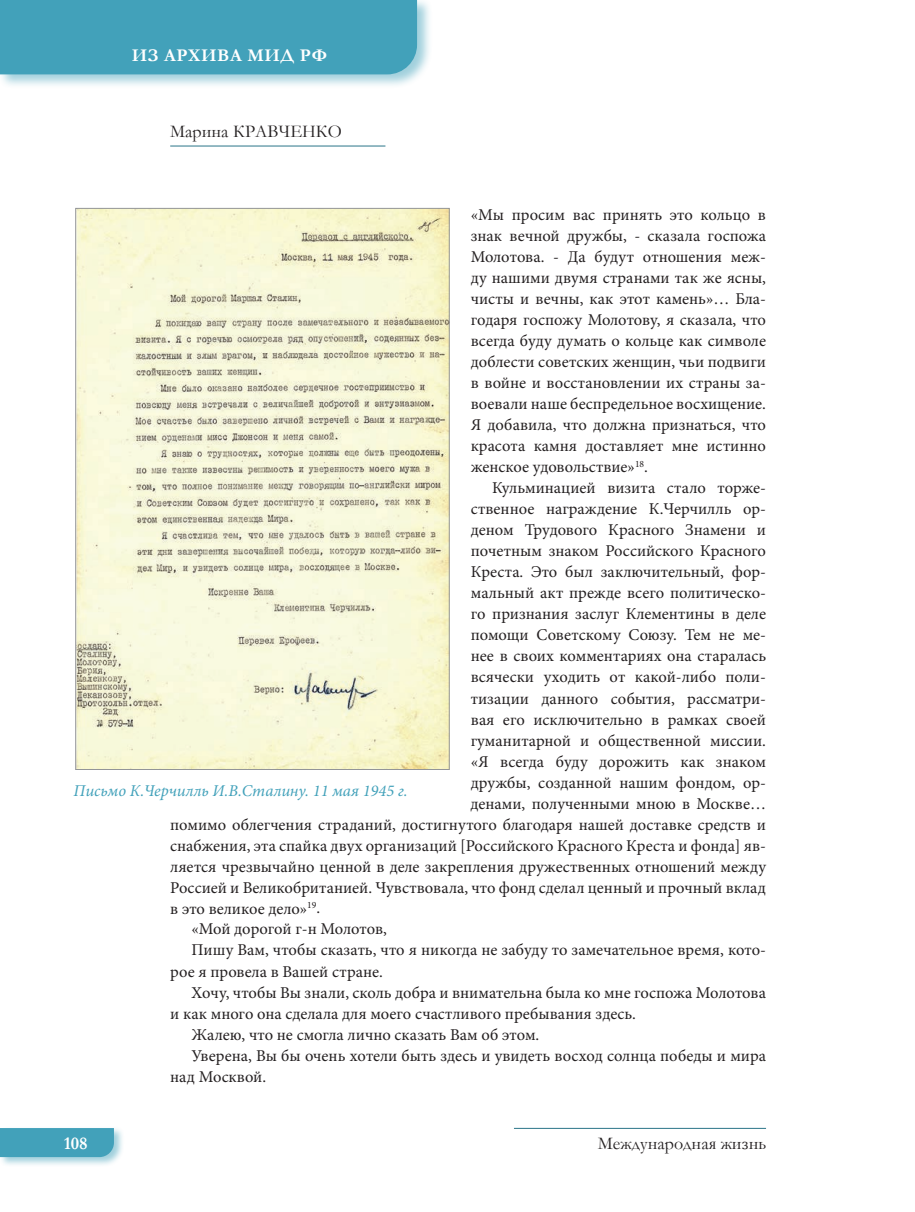
<style>
.page{position:relative;width:915px;height:1212px;background:#fff}
.page>*{position:absolute;margin:0;border:0;box-sizing:border-box;transform-origin:0 0}
.t1{font:18px "Garamond";color:#231f20}
.t2{font:700 18px "Garamond";letter-spacing:.03em;color:#fff}
.Основной_текст{font:16.5px/21px "Minion Pro";color:#231f20}
.Основной_текст-2{font:italic 16.5px "Minion Pro";color:#42a1ba}
</style>
<div class="page">
<div style="left:0;top:1126px;width:125px;height:41px;background:#42a1ba;opacity:.5"></div>
<div style="left:0;top:1128px;width:114px;height:29px;background:#42a1ba"></div>
<hr style="left:514px;top:1128px;width:251px;height:1px;background:#2a7588">
<div style="left:0;top:0;width:432px;height:88px;background:#42a1ba;opacity:.5"></div>
<div style="left:0;top:0;width:417px;height:74px;background:#42a1ba"></div>
<hr style="left:170px;top:146px;width:215px;height:1px;background:#2a7588">
<img style="left:77px;top:210px;width:370px;height:558px">
<p class="t2" style="left:132px;top:43px;width:197px">ИЗ АРХИВА МИД РФ</p>
<p class="t1" style="left:170px;top:119px;width:173px">Марина КРАВЧЕНКО</p>
<p class="Основной_текст" style="left:470px;top:205px;width:297px;text-align:justify">«Мы просим вас принять это кольцо в знак вечной дружбы, - сказала госпожа Молотова. - Да будут отношения меж&shy;ду нашими двумя странами так же ясны, чисты и вечны, как этот камень»… Бла&shy;годаря госпожу Молотову, я сказала, что всегда буду думать о кольце как символе доблести советских женщин, чьи подвиги в войне и восстановлении их страны за&shy;воевали наше беспредельное восхищение.<br>Я добавила, что должна признаться, что красота камня доставляет мне истинно женское удовольствие»<sup>18</sup>.</p>
<p class="Основной_текст" style="left:492px;top:478px;width:275px">Кульминацией визита стало торже-</p>
<p class="Основной_текст" style="left:470px;top:499px;width:297px">ственное награждение К.Черчилль ор-</p>
<p class="Основной_текст" style="left:470px;top:520px;width:297px">деном Трудового Красного Знамени и</p>
<p class="Основной_текст" style="left:470px;top:541px;width:297px">почетным знаком Российского Красного</p>
<p class="Основной_текст" style="left:470px;top:562px;width:297px">Креста. Это был заключительный, фор-</p>
<p class="Основной_текст" style="left:470px;top:583px;width:297px">мальный акт прежде всего политическо-</p>
<p class="Основной_текст" style="left:470px;top:604px;width:297px">го признания заслуг Клементины в деле</p>
<p class="Основной_текст" style="left:470px;top:625px;width:297px">помощи Советскому Союзу. Тем не ме-</p>
<p class="Основной_текст" style="left:470px;top:646px;width:297px">нее в своих комментариях она старалась</p>
<p class="Основной_текст" style="left:470px;top:667px;width:297px">всячески уходить от какой-либо поли-</p>
<p class="Основной_текст" style="left:470px;top:688px;width:297px">тизации данного события, рассматри-</p>
<p class="Основной_текст" style="left:470px;top:709px;width:297px">вая его исключительно в рамках своей</p>
<p class="Основной_текст" style="left:470px;top:730px;width:297px">гуманитарной и общественной миссии.</p>
<p class="Основной_текст" style="left:470px;top:751px;width:297px">«Я всегда буду дорожить как знаком</p>
<p class="Основной_текст" style="left:470px;top:772px;width:297px">дружбы, созданной нашим фондом, ор-</p>
<p class="Основной_текст" style="left:470px;top:793px;width:297px">денами, полученными мною в Москве…</p>
<p class="Основной_текст" style="left:170px;top:814px;width:597px">помимо облегчения страданий, достигнутого благодаря нашей доставке средств и</p>
<p class="Основной_текст" style="left:170px;top:835px;width:597px">снабжения, эта спайка двух организаций [Российского Красного Креста и фонда] яв-</p>
<p class="Основной_текст" style="left:170px;top:856px;width:597px">ляется чрезвычайно ценной в деле закрепления дружественных отношений между</p>
<p class="Основной_текст" style="left:170px;top:877px;width:597px">Россией и Великобританией. Чувствовала, что фонд сделал ценный и прочный вклад</p>
<p class="Основной_текст" style="left:170px;top:898px;width:151px">в это великое дело»<sup>19</sup>.</p>
<p class="Основной_текст" style="left:191px;top:919px;width:197px">«Мой дорогой г-н Молотов,</p>
<p class="Основной_текст" style="left:170px;top:940px;width:597px;text-indent:21px">Пишу Вам, чтобы сказать, что я никогда не забуду то замечательное время, кото&shy;рое я провела в Вашей стране.</p>
<p class="Основной_текст" style="left:170px;top:982px;width:597px;text-indent:21px">Хочу, чтобы Вы знали, сколь добра и внимательна была ко мне госпожа Молотова и как много она сделала для моего счастливого пребывания здесь.</p>
<p class="Основной_текст" style="left:191px;top:1024px;width:349px">Жалею, что не смогла лично сказать Вам об этом.</p>
<p class="Основной_текст" style="left:170px;top:1045px;width:597px;text-indent:21px">Уверена, Вы бы очень хотели быть здесь и увидеть восход солнца победы и мира над Москвой.</p>
<p class="Основной_текст-2" style="left:74px;top:779px;width:335px">Письмо К.Черчилль И.В.Сталину. 11 мая 1945 г.</p>
<p class="t2" style="left:64px;top:1131px;width:26px">108</p>
<p class="t1" style="left:597px;top:1131px;width:170px">Международная жизнь</p>
</div>
